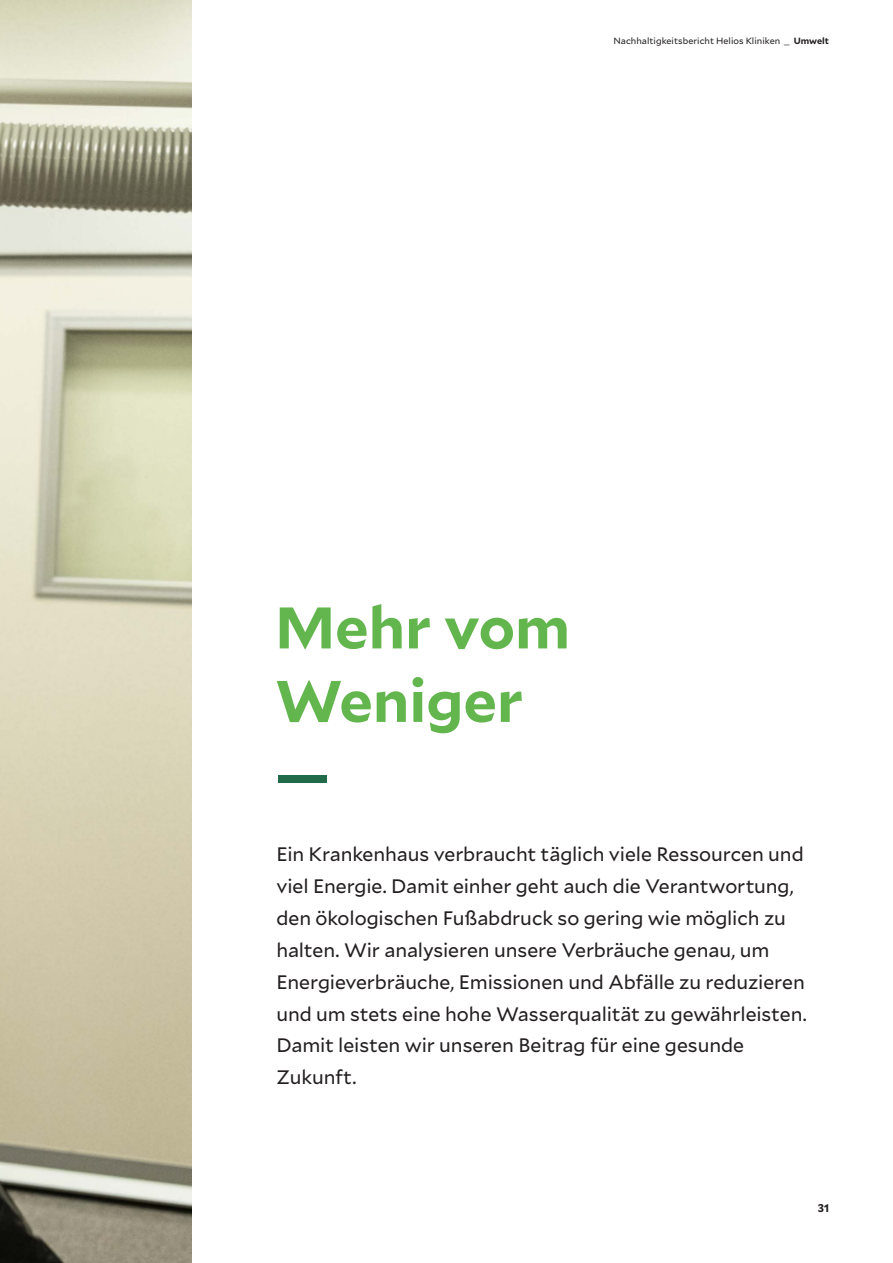
<style>
.page{position:relative;width:893px;height:1263px;background:#fff}
.page>*{position:absolute;margin:0;border:0;box-sizing:border-box;transform-origin:0 0}
.t1{font:700 58.5px/73.5px "Mallory";color:#63b64d}
.t2{font:700 58.5px "Mallory";color:#216b4a}
.t3{font:19.5px/32px "Mallory";letter-spacing:-.005em;color:#231f20}
.t4{font:700 11.25px "Mallory";color:#231f20}
.t5{font:9px "Mallory";letter-spacing:.005em;color:#231f20}
.s1{font-weight:700}
</style>
<div class="page">
<img style="left:0;top:0;width:191px;height:1263px">
<p class="t5" style="left:613px;top:34px;width:217px">Nachhaltigkeitsbericht Helios Kliniken _ <span class="s1">Umwelt</span></p>
<h1 class="t1" style="left:275px;top:587px;width:296px">Mehr vom<br>Weniger</h1>
<h1 class="t2" style="left:275px;top:730px;width:56px">—</h1>
<p class="t3" style="left:276px;top:837px;width:532px">Ein Krankenhaus verbraucht täglich viele Ressourcen und viel Energie. Damit einher geht auch die Verantwortung, den ökologischen Fußabdruck so gering wie möglich zu halten. Wir analysieren unsere Verbräuche genau, um Energieverbräuche, Emissionen und Abfälle zu reduzieren und um stets eine hohe Wasserqualität zu gewährleisten.<br>Damit leisten wir unseren Beitrag für eine gesunde Zukunft.</p>
<p class="t4" style="left:818px;top:1199px;width:13px">31</p>
</div>
